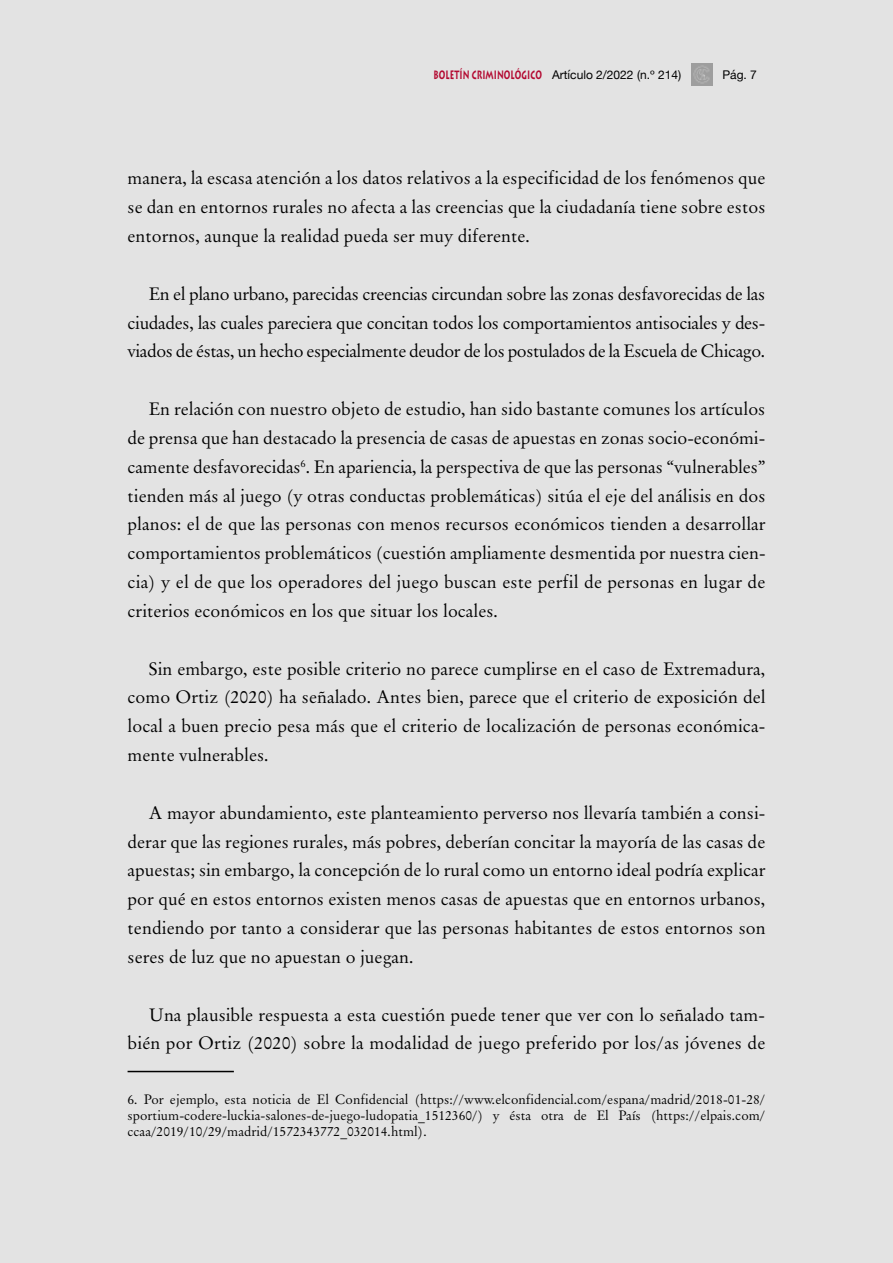
<style>
.page{position:relative;width:893px;height:1263px;background:#e3e3e3}
.page>*{position:absolute;margin:0;border:0;box-sizing:border-box;transform-origin:0 0}
.t1{font:18px/28.8px "Original Garamond BT";color:#000;text-align:justify}
.t2{font:13.5px/15.8px "Original Garamond BT";color:#000;text-align:justify}
.t3{font:12px "Helvetica Neue";color:#000}
.s1{font-family:"Lithos";font-weight:700;color:#b30931}
</style>
<div class="page">
<img style="left:691px;top:64px;width:21px;height:21px">
<hr style="left:128px;top:1071px;width:106px;height:1px;background:#000">
<p class="t3" style="left:434px;top:66px;width:249px"><span class="s1">BOLETÍN CRIMINOLÓGICO</span> Artículo 2/2022 (n.º 214)</p>
<p class="t3" style="left:722px;top:66px;width:36px">Pág. 7</p>
<p class="t1" style="left:128px;top:164px;width:639px">manera, la escasa atención a los datos relativos a la especificidad de los fenómenos que se dan en entornos rurales no afecta a las creencias que la ciudadanía tiene sobre estos entornos, aunque la realidad pueda ser muy diferente.</p>
<p class="t1" style="left:128px;top:279px;width:639px;text-indent:21px">En el plano urbano, parecidas creencias circundan sobre las zonas desfavorecidas de las ciudades, las cuales pareciera que concitan todos los comportamientos antisociales y des&shy;viados de éstas, un hecho especialmente deudor de los postulados de la Escuela de Chicago.</p>
<p class="t1" style="left:128px;top:394px;width:640px;text-indent:21px">En relación con nuestro objeto de estudio, han sido bastante comunes los artículos de prensa que han destacado la presencia de casas de apuestas en zonas socio-económi&shy;camente desfavorecidas<sup>6</sup>. En apariencia, la perspectiva de que las personas “vulnerables” tienden más al juego (y otras conductas problemáticas) sitúa el eje del análisis en dos planos: el de que las personas con menos recursos económicos tienden a desarrollar comportamientos problemáticos (cuestión ampliamente desmentida por nuestra cien&shy;cia) y el de que los operadores del juego buscan este perfil de personas en lugar de criterios económicos en los que situar los locales.</p>
<p class="t1" style="left:128px;top:654px;width:640px;text-indent:21px">Sin embargo, este posible criterio no parece cumplirse en el caso de Extremadura, como Ortiz (2020) ha señalado. Antes bien, parece que el criterio de exposición del local a buen precio pesa más que el criterio de localización de personas económica&shy;mente vulnerables.</p>
<p class="t1" style="left:128px;top:798px;width:640px;text-indent:21px">A mayor abundamiento, este planteamiento perverso nos llevaría también a consi&shy;derar que las regiones rurales, más pobres, deberían concitar la mayoría de las casas de apuestas; sin embargo, la concepción de lo rural como un entorno ideal podría explicar por qué en estos entornos existen menos casas de apuestas que en entornos urbanos, tendiendo por tanto a considerar que las personas habitantes de estos entornos son seres de luz que no apuestan o juegan.</p>
<p class="t1" style="left:128px;top:1000px;width:639px;text-align:right">Una plausible respuesta a esta cuestión puede tener que ver con lo señalado tam&shy;bién por Ortiz (2020) sobre la modalidad de juego preferido por los/as jóvenes de</p>
<p class="t2" style="left:128px;top:1092px;width:639px">6. Por ejemplo, esta noticia de El Confidencial (https://www.elconfidencial.com/espana/madrid/2018-01-28/ sportium-codere-luckia-salones-de-juego-ludopatia_1512360/) y ésta otra de El País (https://elpais.com/ ccaa/2019/10/29/madrid/1572343772_032014.html).</p>
</div>
